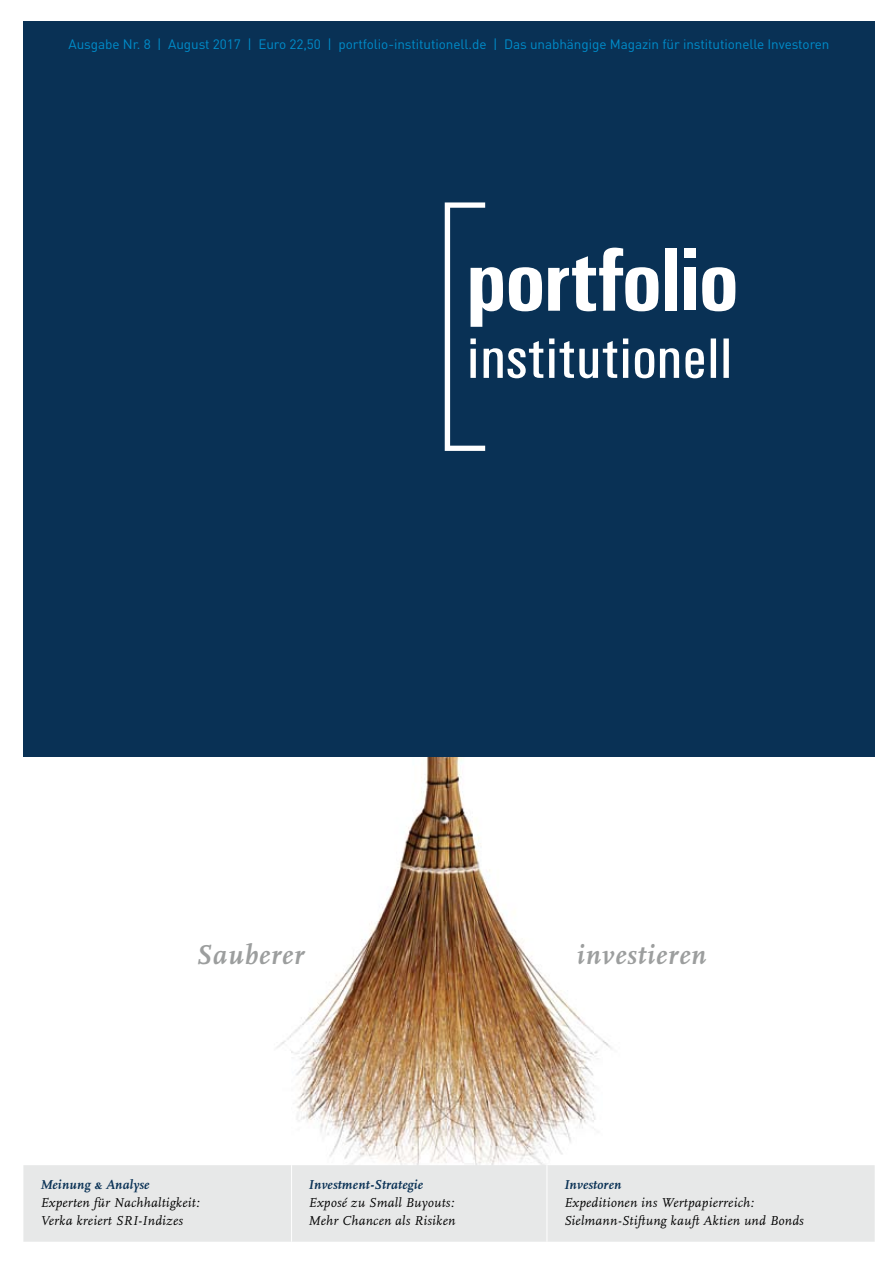
<style>
.page{position:relative;width:896px;height:1263px;background:#fff}
.page>*{position:absolute;margin:0;border:0;box-sizing:border-box;transform-origin:0 0}
.t1{font:italic 700 28.35px "Scala OT";letter-spacing:.04em;color:#9c9e9e}
.t2{font:italic 13.5px/18px "Scala OT";letter-spacing:.02em;color:#000}
.t3{font:13.5px "DINOT";letter-spacing:-.005em;color:#008dcb}
.t4{font:italic 700 13.5px "Scala OT";letter-spacing:.02em;color:#093155}
</style>
<div class="page">
<img style="left:276px;top:757px;width:336px;height:408px">
<div style="left:23px;top:21px;width:851px;height:736px;background:#093155"></div>
<svg style="left:444px;top:202px;width:291px;height:249px"></svg>
<div style="left:23px;top:1165px;width:851px;height:77px;background:#e7e8e8"></div>
<hr style="left:291px;top:1165px;width:1px;height:77px;background:#fff">
<hr style="left:546px;top:1165px;width:1px;height:77px;background:#fff">
<p class="t3" style="left:69px;top:35px;width:762px">Ausgabe Nr. 8 | August 2017 | Euro 22,50 | portfolio-institutionell.de | Das unabhängige Magazin für institutionelle Investoren</p>
<h1 class="t1" style="left:196px;top:938px;width:110px">Sauberer</h1>
<h1 class="t1" style="left:576px;top:938px;width:131px">investieren</h1>
<p class="t4" style="left:40px;top:1176px;width:110px">Meinung &amp; Analyse</p>
<p class="t2" style="left:40px;top:1193px;width:160px">Experten für Nachhaltigkeit:<br>Verka kreiert SRI-Indizes</p>
<p class="t4" style="left:308px;top:1176px;width:116px">Investment-Strategie</p>
<p class="t2" style="left:308px;top:1193px;width:148px">Exposé zu Small Buyouts:<br>Mehr Chancen als Risiken</p>
<p class="t4" style="left:563px;top:1176px;width:59px">Investoren</p>
<p class="t2" style="left:563px;top:1193px;width:241px">Expeditionen ins Wertpapierreich:<br>Sielmann-Stiftung kauft Aktien und Bonds</p>
</div>
